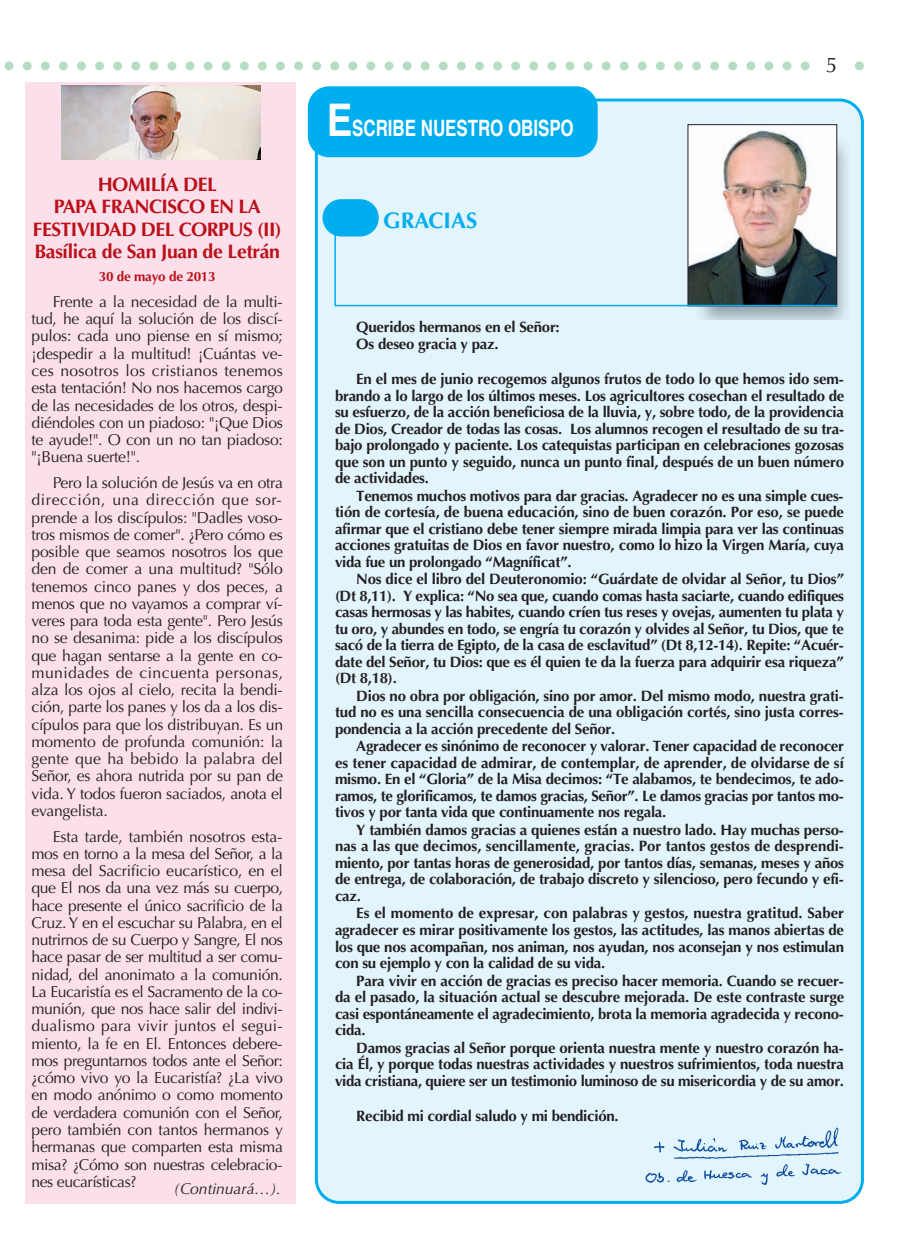
<style>
.page{position:relative;width:915px;height:1255px;background:#fff}
.page>*{position:absolute;margin:0;border:0;box-sizing:border-box;transform-origin:0 0}
.t1{font:700 22.5px "Helvetica";color:#fff;scale:.75 1}
.t2{font:700 22.5px "Optima";color:#00aeef}
.t3{font:21px "Optima LT Std";color:#231f20}
.t4{font:700 19.5px/22.5px "Optima";letter-spacing:-.03em;color:#bb1018;text-align:center}
.t5{font:15.75px/17.2px "Optima";letter-spacing:-.015em;color:#231f20;text-align:justify}
.t6{font:italic 15.75px "Optima";color:#231f20}
.t7{font:700 15px/17.5px "Optima";letter-spacing:-.015em;color:#231f20}
.t8{font:700 13.5px "Optima";letter-spacing:-.015em;color:#bb1018}
.s1{font-size:45px}
</style>
<div class="page">
<svg style="left:4px;top:61px;width:859px;height:9px"></svg>
<div style="left:815px;top:51px;width:32px;height:30px;background:#fff"></div>
<div style="left:26px;top:83px;width:270px;height:1120px;background:#fbdfeb"></div>
<img style="left:61px;top:85px;width:199px;height:75px">
<div style="left:315px;top:98px;width:548px;height:1105px;background:#e2f4fc"></div>
<div style="left:308px;top:86px;width:289px;height:71px;background:#00aeef;border-radius:21px"></div>
<div style="left:322px;top:199px;width:56px;height:37px;background:#00aeef;border-radius:19px"></div>
<img style="left:696px;top:138px;width:153px;height:181px">
<img style="left:689px;top:126px;width:145px;height:106px">
<div style="left:687px;top:124px;width:149px;height:182px;border:1px solid #231f20"></div>
<img style="left:638px;top:1125px;width:206px;height:62px">
<svg style="left:333px;top:232px;width:505px;height:75px;background:#b5c7cf"></svg>
<p class="t4" style="left:33px;top:175px;width:250px">HOMILÍA DEL<br>PAPA FRANCISCO EN LA<br>FESTIVIDAD DEL CORPUS (II)<br>Basílica de San Juan de Letrán</p>
<p class="t8" style="left:99px;top:271px;width:118px">30 de mayo de 2013</p>
<p class="t5" style="left:32px;top:294px;width:253px;text-indent:21px">Frente a la necesidad de la multi&shy;tud, he aquí la solución de los discí&shy;pulos: cada uno piense en sí mismo; ¡despedir a la multitud! ¡Cuántas ve&shy;ces nosotros los cristianos tenemos esta tentación! No nos hacemos cargo de las necesidades de los otros, despi&shy;diéndoles con un piadoso: "¡Que Dios te ayude!". O con un no tan piadoso: "¡Buena suerte!".</p>
<p class="t5" style="left:32px;top:475px;width:253px;text-indent:21px">Pero la solución de Jesús va en otra dirección, una dirección que sor&shy;prende a los discípulos: "Dadles voso&shy;tros mismos de comer". ¿Pero cómo es posible que seamos nosotros los que den de comer a una multitud? "Sólo tenemos cinco panes y dos peces, a menos que no vayamos a comprar ví&shy;veres para toda esta gente". Pero Jesús no se desanima: pide a los discípulos que hagan sentarse a la gente en co&shy;munidades de cincuenta personas, alza los ojos al cielo, recita la bendi&shy;ción, parte los panes y los da a los dis&shy;cípulos para que los distribuyan. Es un momento de profunda comunión: la gente que ha bebido la palabra del Señor, es ahora nutrida por su pan de vida. Y todos fueron saciados, anota el evangelista.</p>
<p class="t5" style="left:32px;top:829px;width:253px;text-indent:21px">Esta tarde, también nosotros esta&shy;mos en torno a la mesa del Señor, a la mesa del Sacrificio eucarístico, en el que El nos da una vez más su cuerpo, hace presente el único sacrificio de la Cruz. Y en el escuchar su Palabra, en el nutrirnos de su Cuerpo y Sangre, El nos hace pasar de ser multitud a ser comu&shy;nidad, del anonimato a la comunión.<br>La Eucaristía es el Sacramento de la co&shy;munión, que nos hace salir del indivi&shy;dualismo para vivir juntos el segui&shy;miento, la fe en El. Entonces debere&shy;mos preguntarnos todos ante el Señor: ¿cómo vivo yo la Eucaristía? ¿La vivo en modo anónimo o como momento de verdadera comunión con el Señor, pero también con tantos hermanos y hermanas que comparten esta misma misa? ¿Cómo son nuestras celebracio&shy;nes eucarísticas?</p>
<p class="t6" style="left:174px;top:1182px;width:108px">(Continuará…).</p>
<p class="t1" style="left:326px;top:119px;width:331px"><span class="s1">E</span>SCRIBE NUESTRO OBISPO</p>
<p class="t2" style="left:383px;top:210px;width:96px">GRACIAS</p>
<p class="t3" style="left:825px;top:53px;width:13px">5</p>
<p class="t7" style="left:356px;top:319px;width:205px">Queridos hermanos en el Señor:<br>Os deseo gracia y paz.</p>
<p class="t7" style="left:356px;top:371px;width:489px">En el mes de junio recogemos algunos frutos de todo lo que hemos ido sem-</p>
<p class="t7" style="left:335px;top:388px;width:510px">brando a lo largo de los últimos meses. Los agricultores cosechan el resultado de</p>
<p class="t7" style="left:335px;top:404px;width:510px">su esfuerzo, de la acción beneficiosa de la lluvia, y, sobre todo, de la providencia</p>
<p class="t7" style="left:335px;top:421px;width:510px">de Dios, Creador de todas las cosas. Los alumnos recogen el resultado de su tra-</p>
<p class="t7" style="left:335px;top:437px;width:510px">bajo prolongado y paciente. Los catequistas participan en celebraciones gozosas</p>
<p class="t7" style="left:335px;top:454px;width:510px">que son un punto y seguido, nunca un punto final, después de un buen número</p>
<p class="t7" style="left:335px;top:470px;width:95px">de actividades.</p>
<p class="t7" style="left:356px;top:488px;width:488px">Tenemos muchos motivos para dar gracias. Agradecer no es una simple cues-</p>
<p class="t7" style="left:335px;top:505px;width:510px">tión de cortesía, de buena educación, sino de buen corazón. Por eso, se puede</p>
<p class="t7" style="left:335px;top:521px;width:510px">afirmar que el cristiano debe tener siempre mirada limpia para ver las continuas</p>
<p class="t7" style="left:335px;top:538px;width:510px">acciones gratuitas de Dios en favor nuestro, como lo hizo la Virgen María, cuya</p>
<p class="t7" style="left:335px;top:554px;width:238px">vida fue un prolongado “Magníficat”.</p>
<p class="t7" style="left:356px;top:572px;width:489px">Nos dice el libro del Deuteronomio: “Guárdate de olvidar al Señor, tu Dios”</p>
<p class="t7" style="left:335px;top:588px;width:510px">(Dt 8,11). Y explica: “No sea que, cuando comas hasta saciarte, cuando edifiques</p>
<p class="t7" style="left:335px;top:605px;width:510px">casas hermosas y las habites, cuando críen tus reses y ovejas, aumenten tu plata y</p>
<p class="t7" style="left:335px;top:621px;width:510px">tu oro, y abundes en todo, se engría tu corazón y olvides al Señor, tu Dios, que te</p>
<p class="t7" style="left:335px;top:638px;width:510px">sacó de la tierra de Egipto, de la casa de esclavitud” (Dt 8,12-14). Repite: “Acuér-</p>
<p class="t7" style="left:335px;top:654px;width:510px">date del Señor, tu Dios: que es él quien te da la fuerza para adquirir esa riqueza”</p>
<p class="t7" style="left:335px;top:671px;width:63px">(Dt 8,18).</p>
<p class="t7" style="left:356px;top:688px;width:489px">Dios no obra por obligación, sino por amor. Del mismo modo, nuestra grati-</p>
<p class="t7" style="left:335px;top:705px;width:510px">tud no es una sencilla consecuencia de una obligación cortés, sino justa corres-</p>
<p class="t7" style="left:335px;top:721px;width:282px">pondencia a la acción precedente del Señor.</p>
<p class="t7" style="left:356px;top:739px;width:489px">Agradecer es sinónimo de reconocer y valorar. Tener capacidad de reconocer</p>
<p class="t7" style="left:335px;top:755px;width:510px">es tener capacidad de admirar, de contemplar, de aprender, de olvidarse de sí</p>
<p class="t7" style="left:335px;top:772px;width:510px">mismo. En el “Gloria” de la Misa decimos: “Te alabamos, te bendecimos, te ado-</p>
<p class="t7" style="left:335px;top:788px;width:510px">ramos, te glorificamos, te damos gracias, Señor”. Le damos gracias por tantos mo-</p>
<p class="t7" style="left:335px;top:805px;width:333px">tivos y por tanta vida que continuamente nos regala.</p>
<p class="t7" style="left:356px;top:822px;width:489px">Y también damos gracias a quienes están a nuestro lado. Hay muchas perso-</p>
<p class="t7" style="left:335px;top:839px;width:510px">nas a las que decimos, sencillamente, gracias. Por tantos gestos de desprendi-</p>
<p class="t7" style="left:335px;top:855px;width:510px">miento, por tantas horas de generosidad, por tantos días, semanas, meses y años</p>
<p class="t7" style="left:335px;top:872px;width:510px">de entrega, de colaboración, de trabajo discreto y silencioso, pero fecundo y efi-</p>
<p class="t7" style="left:335px;top:888px;width:27px">caz.</p>
<p class="t7" style="left:356px;top:906px;width:489px">Es el momento de expresar, con palabras y gestos, nuestra gratitud. Saber</p>
<p class="t7" style="left:335px;top:922px;width:510px">agradecer es mirar positivamente los gestos, las actitudes, las manos abiertas de</p>
<p class="t7" style="left:335px;top:939px;width:510px">los que nos acompañan, nos animan, nos ayudan, nos aconsejan y nos estimulan</p>
<p class="t7" style="left:335px;top:955px;width:272px">con su ejemplo y con la calidad de su vida.</p>
<p class="t7" style="left:356px;top:973px;width:489px">Para vivir en acción de gracias es preciso hacer memoria. Cuando se recuer-</p>
<p class="t7" style="left:335px;top:989px;width:510px">da el pasado, la situación actual se descubre mejorada. De este contraste surge</p>
<p class="t7" style="left:335px;top:1006px;width:510px">casi espontáneamente el agradecimiento, brota la memoria agradecida y recono-</p>
<p class="t7" style="left:335px;top:1022px;width:32px">cida.</p>
<p class="t7" style="left:356px;top:1040px;width:489px">Damos gracias al Señor porque orienta nuestra mente y nuestro corazón ha-</p>
<p class="t7" style="left:335px;top:1056px;width:510px">cia Él, y porque todas nuestras actividades y nuestros sufrimientos, toda nuestra</p>
<p class="t7" style="left:335px;top:1073px;width:510px">vida cristiana, quiere ser un testimonio luminoso de su misericordia y de su amor.</p>
<p class="t7" style="left:356px;top:1108px;width:264px">Recibid mi cordial saludo y mi bendición.</p>
</div>
